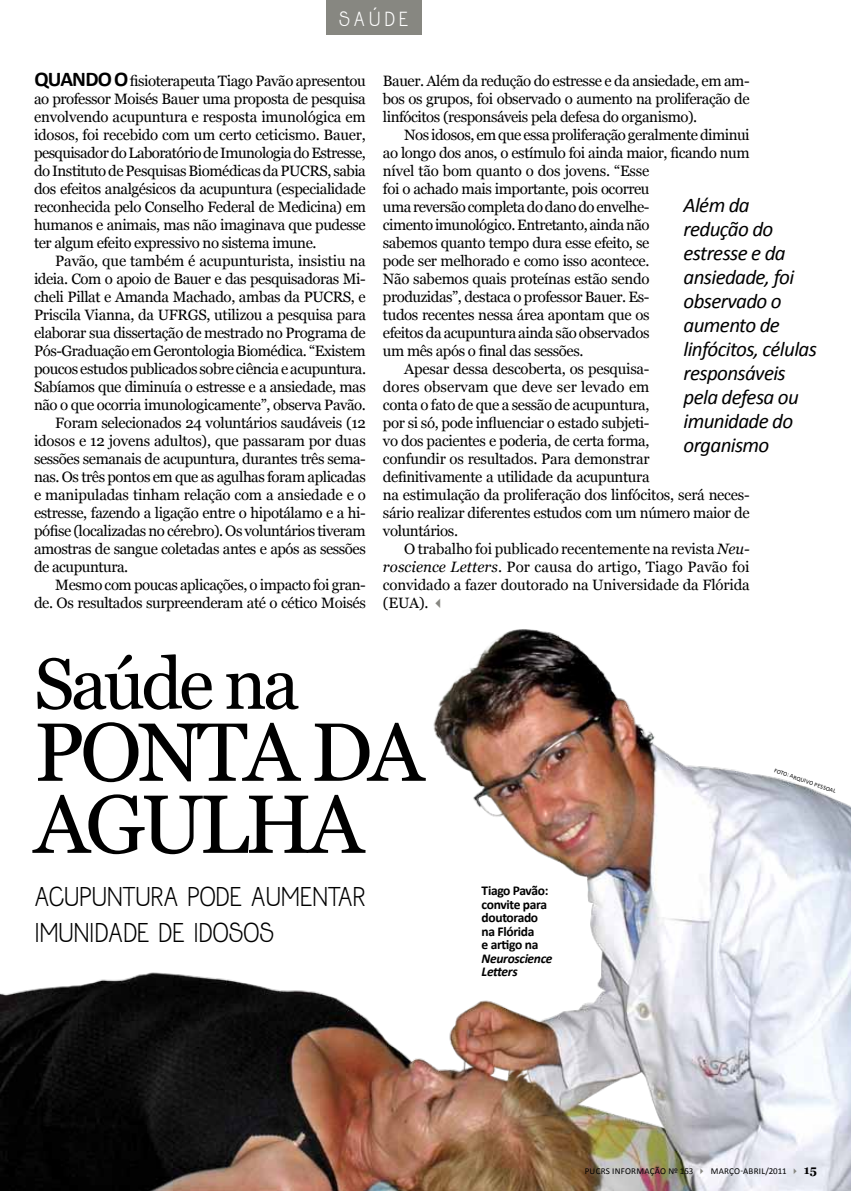
<style>
.page{position:relative;width:851px;height:1191px;background:#fff}
.page>*{position:absolute;margin:0;border:0;box-sizing:border-box;transform-origin:0 0}
.t1{font:82.5px "Georgia";color:#000}
.t2{font:72px "Georgia";letter-spacing:-.05em;color:#000}
.t3{font:24px/36px "Jolly";letter-spacing:-.025em;color:#000}
.t4{font:italic 21px/24px "Calibri";letter-spacing:-.03em;color:#000}
.t5{font:18px "Jolly";letter-spacing:.2em;color:#fff}
.t6{font:15px/18px "Georgia";letter-spacing:-.03em;color:#000;text-align:justify}
.t7{font:15px "Georgia";letter-spacing:-.01em;color:#000}
.t8{font:15px "Georgia";letter-spacing:.005em;color:#000}
.t9{font:15px "Georgia";color:#000}
.t10{font:700 13.5px/13.5px "Calibri";letter-spacing:-.025em;color:#000}
.t11{font:italic 700 13.5px/13.5px "Calibri";letter-spacing:-.025em;color:#000}
.t12{font:9px "Calibri";letter-spacing:.03em;color:#000}
.t13{font:6px "Calibri";color:#000}
.s1{font-family:"Calibri";font-weight:700;font-size:21px}
.s2{font-style:italic}
.s3{color:#878781}
.s4{font-family:"Georgia";font-weight:700;font-size:12px}
</style>
<div class="page">
<img style="left:0;top:629px;width:850px;height:562px">
<div style="left:326px;top:0;width:95px;height:34px;background:#878781"></div>
<p class="t5" style="left:339px;top:7px;width:71px">SAÚDE</p>
<p class="t6" style="left:34px;top:72px;width:333px"><span class="s1">Quando o</span> fisioterapeuta Tiago Pavão apresentou ao professor Moisés Bauer uma proposta de pesquisa envolvendo acupuntura e resposta imunológica em idosos, foi recebido com um certo ceticismo. Bauer, pesquisador do Laboratório de Imunologia do Estresse, do Instituto de Pesquisas Biomédicas da PUCRS, sabia dos efeitos analgésicos da acupuntura (especialidade reconhecida pelo Conselho Federal de Medicina) em humanos e animais, mas não imaginava que pudesse ter algum efeito expressivo no sistema imune.</p>
<p class="t7" style="left:55px;top:252px;width:312px">Pavão, que também é acupunturista, insistiu na</p>
<p class="t6" style="left:34px;top:270px;width:333px">ideia. Com o apoio de Bauer e das pesquisadoras Mi-</p>
<p class="t6" style="left:34px;top:288px;width:333px">cheli Pillat e Amanda Machado, ambas da PUCRS, e</p>
<p class="t6" style="left:34px;top:306px;width:333px">Priscila Vianna, da UFRGS, utilizou a pesquisa para</p>
<p class="t6" style="left:34px;top:324px;width:333px">elaborar sua dissertação de mestrado no Programa de</p>
<p class="t6" style="left:34px;top:342px;width:333px">Pós-Graduação em Gerontologia Biomédica. “Existem</p>
<p class="t6" style="left:34px;top:360px;width:333px">poucos estudos publicados sobre ciência e acupuntura.</p>
<p class="t6" style="left:34px;top:378px;width:333px">Sabíamos que diminuía o estresse e a ansiedade, mas</p>
<p class="t6" style="left:34px;top:396px;width:333px">não o que ocorria imunologicamente”, observa Pavão.</p>
<p class="t6" style="left:55px;top:414px;width:312px">Foram selecionados 24 voluntários saudáveis (12</p>
<p class="t6" style="left:34px;top:432px;width:333px">idosos e 12 jovens adultos), que passaram por duas</p>
<p class="t6" style="left:34px;top:450px;width:333px">sessões semanais de acupuntura, durantes três sema-</p>
<p class="t6" style="left:34px;top:468px;width:333px">nas. Os três pontos em que as agulhas foram aplicadas</p>
<p class="t6" style="left:34px;top:486px;width:333px">e manipuladas tinham relação com a ansiedade e o</p>
<p class="t6" style="left:34px;top:504px;width:333px">estresse, fazendo a ligação entre o hipotálamo e a hi-</p>
<p class="t6" style="left:34px;top:522px;width:333px">pófise (localizadas no cérebro). Os voluntários tiveram</p>
<p class="t6" style="left:34px;top:540px;width:333px">amostras de sangue coletadas antes e após as sessões</p>
<p class="t6" style="left:34px;top:558px;width:96px">de acupuntura.</p>
<p class="t6" style="left:55px;top:576px;width:312px">Mesmo com poucas aplicações, o impacto foi gran-</p>
<p class="t6" style="left:34px;top:594px;width:333px">de. Os resultados surpreenderam até o cético Moisés</p>
<p class="t6" style="left:383px;top:72px;width:368px">Bauer. Além da redução do estresse e da ansiedade, em am&shy;bos os grupos, foi observado o aumento na proliferação de linfócitos (responsáveis pela defesa do organismo).</p>
<p class="t6" style="left:404px;top:126px;width:347px">Nos idosos, em que essa proliferação geralmente diminui</p>
<p class="t6" style="left:383px;top:144px;width:368px">ao longo dos anos, o estímulo foi ainda maior, ficando num</p>
<p class="t6" style="left:383px;top:162px;width:268px">nível tão bom quanto o dos jovens. “Esse</p>
<p class="t6" style="left:383px;top:180px;width:268px">foi o achado mais importante, pois ocorreu</p>
<p class="t6" style="left:383px;top:198px;width:268px">uma reversão completa do dano do envelhe-</p>
<p class="t6" style="left:383px;top:216px;width:268px">cimento imunológico. Entretanto, ainda não</p>
<p class="t6" style="left:383px;top:234px;width:268px">sabemos quanto tempo dura esse efeito, se</p>
<p class="t6" style="left:383px;top:252px;width:268px">pode ser melhorado e como isso acontece.</p>
<p class="t6" style="left:383px;top:270px;width:268px">Não sabemos quais proteínas estão sendo</p>
<p class="t6" style="left:383px;top:288px;width:268px">produzidas”, destaca o professor Bauer. Es-</p>
<p class="t6" style="left:383px;top:306px;width:268px">tudos recentes nessa área apontam que os</p>
<p class="t6" style="left:383px;top:324px;width:268px">efeitos da acupuntura ainda são observados</p>
<p class="t6" style="left:383px;top:342px;width:202px">um mês após o final das sessões.</p>
<p class="t6" style="left:404px;top:360px;width:247px">Apesar dessa descoberta, os pesquisa-</p>
<p class="t9" style="left:383px;top:378px;width:268px">dores observam que deve ser levado em</p>
<p class="t6" style="left:383px;top:396px;width:268px">conta o fato de que a sessão de acupuntura,</p>
<p class="t6" style="left:383px;top:414px;width:268px">por si só, pode influenciar o estado subjeti-</p>
<p class="t6" style="left:383px;top:432px;width:268px">vo dos pacientes e poderia, de certa forma,</p>
<p class="t6" style="left:383px;top:450px;width:268px">confundir os resultados. Para demonstrar</p>
<p class="t6" style="left:383px;top:468px;width:268px">definitivamente a utilidade da acupuntura</p>
<p class="t6" style="left:383px;top:486px;width:368px">na estimulação da proliferação dos linfócitos, será neces-</p>
<p class="t6" style="left:383px;top:504px;width:368px">sário realizar diferentes estudos com um número maior de</p>
<p class="t6" style="left:383px;top:522px;width:77px">voluntários.</p>
<p class="t7" style="left:404px;top:540px;width:347px">O trabalho foi publicado recentemente na revista <span class="s2">Neu-</span></p>
<p class="t8" style="left:383px;top:558px;width:368px"><span class="s2">roscience Letters</span>. Por causa do artigo, Tiago Pavão foi</p>
<p class="t7" style="left:383px;top:576px;width:368px">convidado a fazer doutorado na Universidade da Flórida</p>
<p class="t6" style="left:383px;top:594px;width:65px">(EUA). <span class="s3">✓</span></p>
<h3 class="t4" style="left:683px;top:192px;width:135px">Além da redução do estresse e da ansiedade, foi observado o aumento de linfócitos, células responsáveis pela defesa ou imunidade do organismo</h3>
<h2 class="t2" style="left:34px;top:640px;width:267px">Saúde na</h2>
<h1 class="t1" style="left:34px;top:702px;width:54px">ponta</h1>
<h1 class="t1" style="left:311px;top:702px;width:57px">da</h1>
<h1 class="t1" style="left:34px;top:774px;width:57px">agulha</h1>
<h3 class="t3" style="left:34px;top:878px;width:333px">ACUPUNTURA PODE AUMENTAR<br>IMUNIDADE DE IDOSOS</h3>
<p class="t10" style="left:481px;top:884px;width:68px">Tiago Pavão: convite para doutorado na Flórida<br>e artigo na</p>
<p class="t11" style="left:481px;top:951px;width:72px">Neuroscience<br>Letters</p>
<p class="t13" style="left:775px;top:766px;width:28px;rotate:19deg">Foto: Arqui</p>
<p class="t13" style="left:807px;top:777px;width:33px;rotate:19deg">vo Pess oal</p>
<p class="t12" style="left:584px;top:1165px;width:234px">PUCRS INFOR MAÇÃO Nº 153 <span class="s3">✔</span> MARÇO-ABR IL/2011 <span class="s3">✔</span> <span class="s4">15</span></p>
</div>
